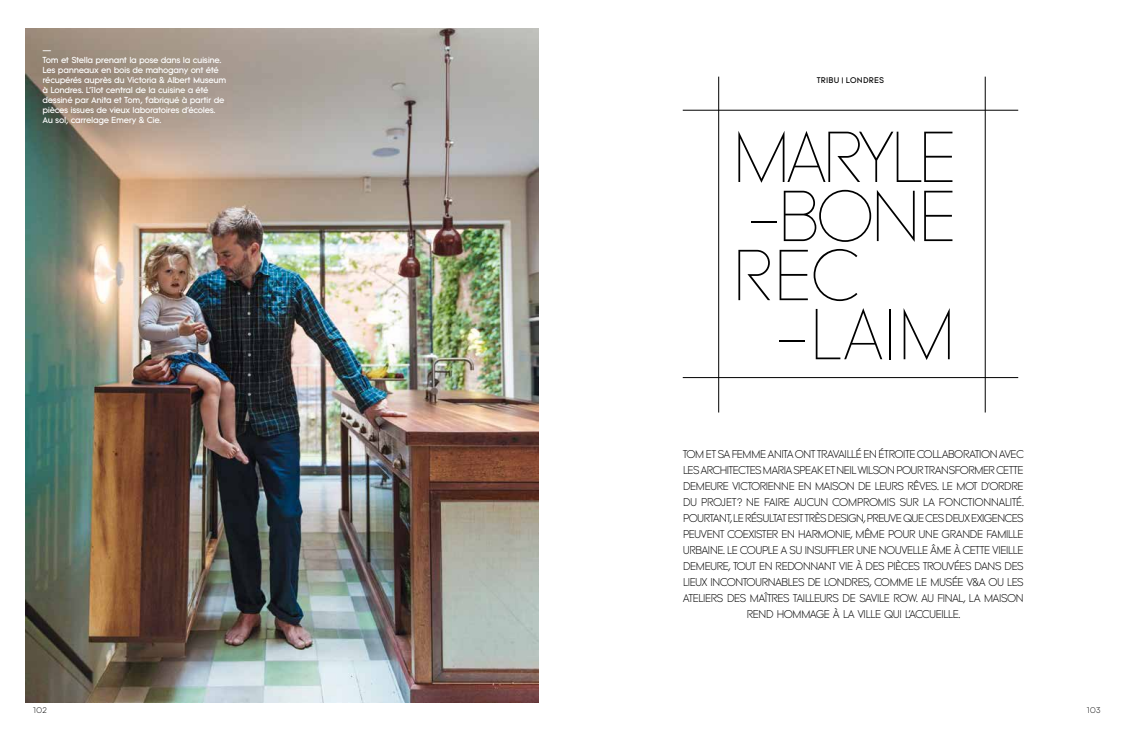
<style>
.page{position:relative;width:1134px;height:738px;background:#fff}
.page>*{position:absolute;margin:0;border:0;box-sizing:border-box;transform-origin:0 0}
.t1{font:100 70px/59px "Tomica";letter-spacing:-.07em;color:#000;text-align:justify}
.t2{font:300 11px/16px "Tomica";letter-spacing:-.08em;color:#000;text-align:center}
.t3{font:8.5px/10px "Tomica";letter-spacing:-.045em;color:#fff}
.t4{font:8px "Tomica";letter-spacing:.02em;color:#000}
.t5{font:300 8px "Tomica";letter-spacing:.05em;color:#000}
</style>
<div class="page">
<img style="left:25px;top:28px;width:514px;height:674px">
<hr style="left:985px;top:77px;width:1px;height:335px;background:#000">
<hr style="left:683px;top:110px;width:335px;height:1px;background:#000">
<hr style="left:683px;top:377px;width:335px;height:1px;background:#000">
<hr style="left:718px;top:77px;width:1px;height:335px;background:#000">
<p class="t3" style="left:43px;top:46px;width:185px">—<br>Tom et Stella prenant la pose dans la cuisine.<br>Les panneaux en bois de mahogany ont été récupérés auprès du Victoria &amp; Albert Museum à Londres. L’îlot central de la cuisine a été dessiné par Anita et Tom, fabriqué à partir de pièces issues de vieux laboratoires d’écoles.<br>Au sol, carrelage Emery &amp; Cie.</p>
<p class="t5" style="left:33px;top:704px;width:15px">102</p>
<p class="t4" style="left:817px;top:75px;width:69px">tribu | londres</p>
<h1 class="t1" style="left:731px;top:125px;width:228px">MARYLE -BONE REC</h1>
<h1 class="t1" style="left:776px;top:302px;width:183px">-LAIM</h1>
<p class="t2" style="left:683px;top:445px;width:343px">TOM ET SA FEMME ANITA ONT TRAVAILLÉ EN ÉTROITE COLLABORATION AVEC LES ARCHITECTES MARIA SPEAK ET N EIL WILSON POUR TRANSFORMER CETTE DEMEURE VICTORIENNE EN MAISON DE LEURS RÊVES. LE MOT D’ORDRE DU PROJET ? N E FAIRE AUCUN COMPROMIS SUR LA FONCTIONNALITÉ.<br>POURTANT, LE RÉSULTAT EST TRÈS DESIGN, PREUVE QUE CES DEUX EXIGENCES PEUVENT COEXISTER EN HARMONIE, MÊME POUR UNE GRANDE FAMILLE URBAINE. LE COUPLE A SU INSUFFLER UNE NOUVELLE ÂME À CETTE VIEILLE DEMEURE, TOUT EN REDONNANT VIE À DES PIÈCES TROUVÉES DANS DES LIEUX INCONTOURNABLES DE LONDRES, COMME LE MUSÉE V&amp;A OU LES ATELIERS DES MAÎTRES TAILLEURS DE SAVILE ROW. AU FINAL, LA MAISON REND HOMMAGE À LA VILLE QUI L’ACCUEILLE.</p>
<p class="t5" style="left:1087px;top:704px;width:15px">103</p>
</div>
